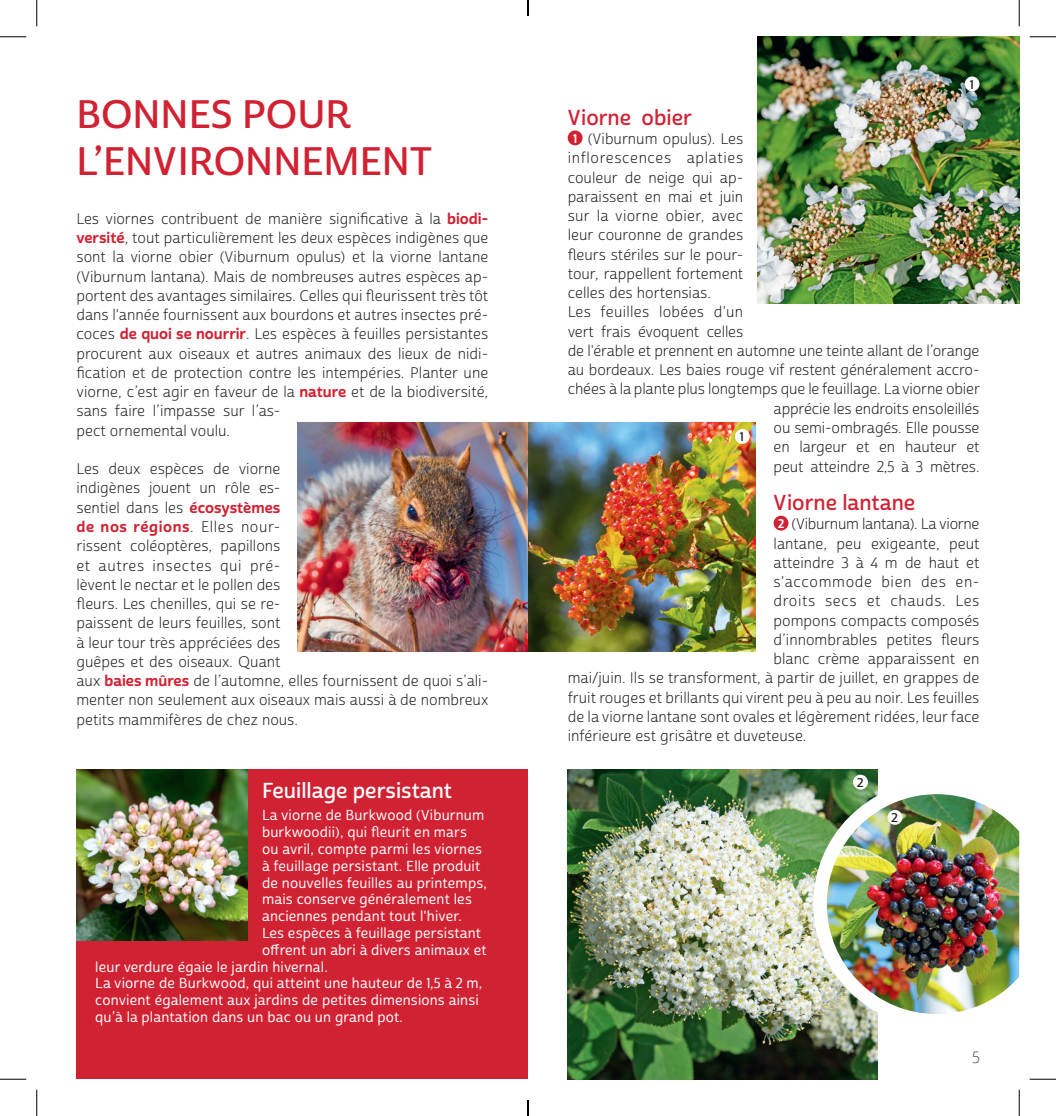
<style>
.page{position:relative;width:1056px;height:1116px;background:#fff}
.page>*{position:absolute;margin:0;border:0;box-sizing:border-box;transform-origin:0 0}
.t1{font:38.5px/46.2px "Cabrito Sans Nor Dem";color:#d12233}
.t2{font:21px "Cabrito Sans Nor Dem";color:#d12233}
.t3{font:21px "Cabrito Sans Nor Dem";color:#fff}
.t4{font:15.75px "Cabrito Sans Nor Thi";color:#231f20}
.t5{font:14.88px/19.2px "Cabrito Sans Nor Boo";color:#231f20}
.t6{font:14.88px "Cabrito Sans Nor Boo";letter-spacing:.04em;color:#231f20}
.t7{font:14.88px "Cabrito Sans Nor Boo";letter-spacing:.02em;color:#231f20}
.t8{font:14.88px "Cabrito Sans Nor Boo";letter-spacing:-.02em;color:#231f20}
.t9{font:14.88px "Cabrito Sans Nor Bol";letter-spacing:.04em;color:#d12233}
.t10{font:14px "Cabrito Sans Nor Med";letter-spacing:.01em;color:#fff}
.t11{font:12.25px "Cabrito Sans Nor Dem";color:#231f20}
.s1{font-family:"Cabrito Sans Nor Bol";color:#d12233}
.s2{font-family:"Cabrito Sans Nor Boo";color:#231f20}
.s3{font-family:"Cabrito Sans Nor Bol";font-size:12.25px;color:#fff}
</style>
<div class="page">
<div style="left:76px;top:769px;width:452px;height:309px;background:#d12233"></div>
<img style="left:76px;top:769px;width:172px;height:171px">
<div style="left:568px;top:130px;width:14px;height:15px;background:#d12233;border-radius:50%"></div>
<div style="left:773px;top:515px;width:15px;height:15px;background:#d12233;border-radius:50%"></div>
<img style="left:528px;top:422px;width:228px;height:230px">
<img style="left:298px;top:422px;width:230px;height:230px">
<img style="left:568px;top:769px;width:309px;height:309px">
<img style="left:813px;top:780px;width:206px;height:247px">
<img style="left:757px;top:37px;width:262px;height:266px">
<div style="left:735px;top:429px;width:15px;height:15px;background:#fff;border-radius:50%"></div>
<div style="left:964px;top:76px;width:15px;height:15px;background:#fff;border-radius:50%"></div>
<div style="left:853px;top:774px;width:15px;height:15px;background:#fff;border-radius:50%"></div>
<div style="left:887px;top:809px;width:15px;height:15px;background:#fff;border-radius:50%"></div>
<svg style="left:0;top:36px;width:26px;height:1px"></svg>
<svg style="left:1029px;top:36px;width:27px;height:1px"></svg>
<svg style="left:0;top:1078px;width:26px;height:1px"></svg>
<svg style="left:1029px;top:1078px;width:27px;height:1px"></svg>
<svg style="left:36px;top:0;width:1px;height:26px"></svg>
<svg style="left:36px;top:1089px;width:1px;height:26px"></svg>
<svg style="left:1019px;top:0;width:1px;height:26px"></svg>
<svg style="left:1019px;top:1089px;width:1px;height:26px"></svg>
<svg style="left:527px;top:0;width:2px;height:16px"></svg>
<svg style="left:527px;top:1100px;width:2px;height:15px"></svg>
<h1 class="t1" style="left:76px;top:93px;width:357px">BONNES POUR<br>L’ENVIRONNEMENT</h1>
<p class="t5" style="left:76px;top:209px;width:413px">Les viornes contribuent de manière significative à la <span class="s1">biodi&shy;versité</span>, tout particulièrement les deux espèces indigènes que sont la viorne obier (Viburnum opulus) et la viorne lantane (Viburnum lantana). Mais de nombreuses autres espèces ap&shy;portent des avantages similaires. Celles qui fleurissent très tôt dans l'année fournissent aux bourdons et autres insectes pré&shy;coces <span class="s1">de quoi se nourrir</span>. Les espèces à feuilles persistantes procurent aux oiseaux et autres animaux des lieux de nidi&shy;fication et de protection contre les intempéries. Planter une viorne, c’est agir en faveur de la <span class="s1">nature</span> et de la biodiversité, sans faire l’impasse sur l’as-<br>pect ornemental voulu.</p>
<p class="t5" style="left:76px;top:459px;width:205px;text-align:justify">Les deux espèces de viorne indigènes jouent un rôle es&shy;sentiel dans les <span class="s1">écosystèmes</span></p>
<p class="t9" style="left:76px;top:517px;width:205px">de nos régions<span class="s2">. Elles nour-</span></p>
<p class="t5" style="left:76px;top:536px;width:413px">rissent coléoptères, papillons<br>et autres insectes qui pré-<br>lèvent le nectar et le pollen des<br>fleurs. Les chenilles, qui se re-<br>paissent de leurs feuilles, sont<br>à leur tour très appréciées des<br>guêpes et des oiseaux. Quant<br>aux <span class="s1">baies mûres</span> de l’automne, elles fournissent de quoi s’ali&shy;menter non seulement aux oiseaux mais aussi à de nombreux petits mammifères de chez nous.</p>
<h2 class="t3" style="left:262px;top:777px;width:192px">Feuillage persistant</h2>
<p class="t10" style="left:262px;top:806px;width:224px">La viorne de Burkwood (Viburnum</p>
<p class="t10" style="left:262px;top:823px;width:206px">burkwoodii), qui fleurit en mars</p>
<p class="t10" style="left:262px;top:840px;width:221px">ou avril, compte parmi les viornes</p>
<p class="t10" style="left:262px;top:857px;width:220px">à feuillage persistant. Elle produit</p>
<p class="t10" style="left:262px;top:874px;width:226px">de nouvelles feuilles au printemps,</p>
<p class="t10" style="left:262px;top:890px;width:211px">mais conserve généralement les</p>
<p class="t10" style="left:262px;top:907px;width:201px">anciennes pendant tout l'hiver.</p>
<p class="t10" style="left:262px;top:924px;width:221px">Les espèces à feuillage persistant</p>
<p class="t10" style="left:262px;top:941px;width:226px">offrent un abri à divers animaux et</p>
<p class="t10" style="left:95px;top:958px;width:234px">leur verdure égaie le jardin hivernal.</p>
<p class="t10" style="left:95px;top:974px;width:388px">La viorne de Burkwood, qui atteint une hauteur de 1,5 à 2 m,</p>
<p class="t10" style="left:95px;top:991px;width:385px">convient également aux jardins de petites dimensions ainsi</p>
<p class="t10" style="left:95px;top:1008px;width:309px">qu’à la plantation dans un bac ou un grand pot.</p>
<p class="t11" style="left:970px;top:77px;width:5px">1</p>
<h2 class="t2" style="left:568px;top:105px;width:126px">Viorne obier</h2>
<p class="t5" style="left:573px;top:130px;width:171px"><span class="s3">1</span> (Viburnum opulus). Les</p>
<p class="t6" style="left:568px;top:149px;width:177px">inflorescences aplaties</p>
<p class="t5" style="left:568px;top:168px;width:177px">couleur de neige qui ap-</p>
<p class="t5" style="left:568px;top:187px;width:177px">paraissent en mai et juin</p>
<p class="t7" style="left:568px;top:207px;width:177px">sur la viorne obier, avec</p>
<p class="t5" style="left:568px;top:226px;width:177px">leur couronne de grandes</p>
<p class="t5" style="left:568px;top:245px;width:177px">fleurs stériles sur le pour-</p>
<p class="t5" style="left:568px;top:264px;width:177px">tour, rappellent fortement</p>
<p class="t5" style="left:568px;top:284px;width:145px">celles des hortensias.</p>
<p class="t7" style="left:568px;top:303px;width:177px">Les feuilles lobées d'un</p>
<p class="t5" style="left:568px;top:322px;width:177px">vert frais évoquent celles</p>
<p class="t5" style="left:568px;top:341px;width:413px">de l'érable et prennent en automne une teinte allant de l’orange</p>
<p class="t5" style="left:568px;top:361px;width:413px">au bordeaux. Les baies rouge vif restent généralement accro-</p>
<p class="t5" style="left:568px;top:380px;width:414px">chées à la plante plus longtemps que le feuillage. La viorne obier</p>
<p class="t5" style="left:773px;top:399px;width:207px">apprécie les endroits ensoleillés</p>
<p class="t5" style="left:773px;top:418px;width:207px">ou semi-ombragés. Elle pousse</p>
<p class="t5" style="left:773px;top:438px;width:207px">en largeur et en hauteur et</p>
<p class="t5" style="left:773px;top:457px;width:207px">peut atteindre 2,5 à 3 mètres.</p>
<h2 class="t2" style="left:773px;top:490px;width:143px">Viorne lantane</h2>
<p class="t8" style="left:778px;top:515px;width:203px"><span class="s3">2</span> (Viburnum lantana). La viorne</p>
<p class="t5" style="left:773px;top:534px;width:207px">lantane, peu exigeante, peut</p>
<p class="t5" style="left:773px;top:553px;width:207px">atteindre 3 à 4 m de haut et</p>
<p class="t6" style="left:773px;top:573px;width:207px">s'accommode bien des en-</p>
<p class="t6" style="left:773px;top:592px;width:207px">droits secs et chauds. Les</p>
<p class="t5" style="left:773px;top:611px;width:207px">pompons compacts composés</p>
<p class="t5" style="left:773px;top:630px;width:207px">d’innombrables petites fleurs</p>
<p class="t5" style="left:773px;top:649px;width:207px">blanc crème apparaissent en</p>
<p class="t5" style="left:568px;top:669px;width:413px">mai/juin. Ils se transforment, à partir de juillet, en grappes de</p>
<p class="t5" style="left:568px;top:688px;width:413px">fruit rouges et brillants qui virent peu à peu au noir. Les feuilles</p>
<p class="t5" style="left:568px;top:707px;width:413px">de la viorne lantane sont ovales et légèrement ridées, leur face</p>
<p class="t5" style="left:568px;top:726px;width:240px">inférieure est grisâtre et duveteuse.</p>
<p class="t11" style="left:740px;top:429px;width:5px">1</p>
<p class="t11" style="left:857px;top:775px;width:8px">2</p>
<p class="t11" style="left:891px;top:810px;width:8px">2</p>
<p class="t4" style="left:972px;top:1047px;width:8px">5</p>
</div>
